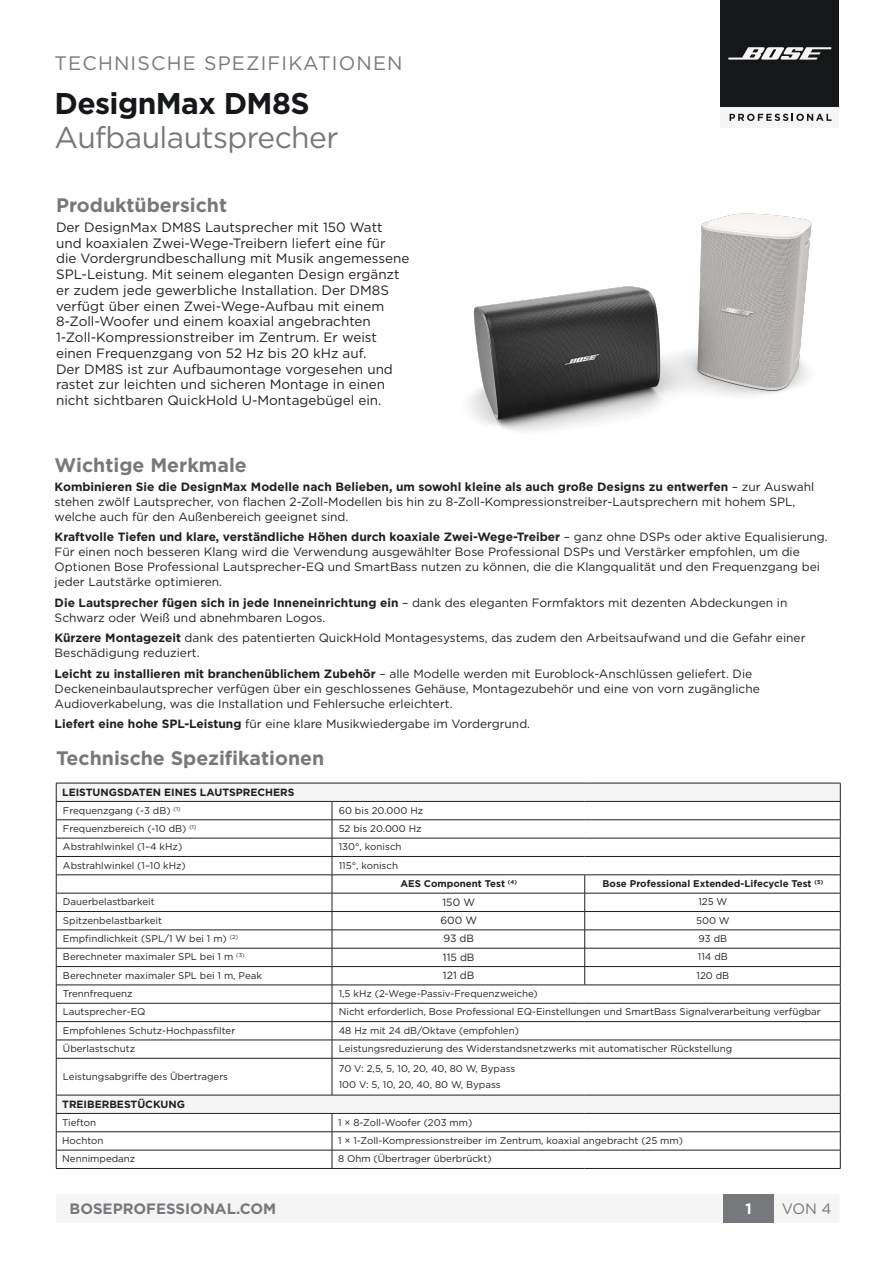
<style>
.page{position:relative;width:893px;height:1263px;background:#fff}
.page>*{position:absolute;margin:0;border:0;box-sizing:border-box;transform-origin:0 0}
.t1{font:30px "Gotham";letter-spacing:-.02em;color:#76787b}
.t2{font:700 30px "Gotham";letter-spacing:-.02em;color:#161718}
.Text_Headers{font:700 19.5px "Gotham";color:#777879}
.t3{font:19.5px "Gotham";letter-spacing:.06em;color:#76787b}
.t4{font:700 15px "Gotham";color:#76787b}
.t5{font:15px "Gotham";color:#76787b}
.t6{font:700 15px "Gotham";color:#fff}
.Body{font:13.5px/15.8px "Gotham";color:#231f20}
.Text_Plain_Bulleted{font:12px/15px "Gotham";color:#231f20}
.Text_Table_Heading{font:700 10.5px "Gotham";color:#231f20}
.Text_Plain_Table_Cel{font:10.5px "Gotham";color:#231f20}
.Text_Plain_Table_Cel-2{font:9.75px "Gotham";color:#231f20}
.Text_Table_Heading-2{font:9.75px "Gotham";color:#231f20}
.Text_Plain_Table_Cel-3{font:700 9.75px "Gotham";color:#231f20}
.s1{font-weight:700}
</style>
<div class="page">
<svg style="left:57px;top:1059px;width:783px;height:54px"></svg>
<hr style="left:840px;top:1058px;width:1px;height:37px;background:#231f20">
<svg style="left:840px;top:1095px;width:1px;height:73px"></svg>
<svg style="left:56px;top:783px;width:785px;height:275px"></svg>
<hr style="left:585px;top:1040px;width:255px;height:1px;background:#231f20">
<hr style="left:56px;top:1058px;width:276px;height:1px;background:#231f20">
<hr style="left:56px;top:1058px;width:1px;height:37px;background:#231f20">
<hr style="left:332px;top:1058px;width:253px;height:1px;background:#231f20">
<hr style="left:332px;top:1058px;width:1px;height:37px;background:#231f20">
<hr style="left:585px;top:1058px;width:255px;height:1px;background:#231f20">
<hr style="left:56px;top:1095px;width:276px;height:1px;background:#231f20">
<hr style="left:332px;top:1095px;width:253px;height:1px;background:#231f20">
<hr style="left:585px;top:1095px;width:255px;height:1px;background:#231f20">
<hr style="left:56px;top:1113px;width:276px;height:1px;background:#231f20">
<hr style="left:332px;top:1113px;width:253px;height:1px;background:#231f20">
<hr style="left:585px;top:1113px;width:255px;height:1px;background:#231f20">
<hr style="left:56px;top:1131px;width:276px;height:1px;background:#231f20">
<hr style="left:332px;top:1131px;width:253px;height:1px;background:#231f20">
<hr style="left:585px;top:1131px;width:255px;height:1px;background:#231f20">
<hr style="left:56px;top:1150px;width:276px;height:1px;background:#231f20">
<svg style="left:56px;top:1095px;width:1px;height:73px"></svg>
<hr style="left:332px;top:1150px;width:253px;height:1px;background:#231f20">
<svg style="left:332px;top:1113px;width:1px;height:55px"></svg>
<hr style="left:585px;top:1150px;width:255px;height:1px;background:#231f20">
<hr style="left:56px;top:1168px;width:276px;height:1px;background:#231f20">
<hr style="left:332px;top:1168px;width:253px;height:1px;background:#231f20">
<hr style="left:585px;top:1168px;width:255px;height:1px;background:#231f20">
<img style="left:469px;top:213px;width:343px;height:218px">
<div style="left:56px;top:1194px;width:783px;height:29px;background:#f4f5f4"></div>
<div style="left:724px;top:1194px;width:50px;height:29px;background:#76787b"></div>
<div style="left:721px;top:0;width:118px;height:128px;background:#161718"></div>
<div style="left:721px;top:108px;width:118px;height:20px;background:#f4f5f4"></div>
<svg style="left:729px;top:114px;width:103px;height:7px"></svg>
<svg style="left:728px;top:47px;width:103px;height:13px"></svg>
<p class="t3" style="left:55px;top:50px;width:350px">TECHNISCHE SPEZIFIKATIONEN</p>
<p class="t2" style="left:55px;top:83px;width:257px">DesignMax DM8S</p>
<p class="t1" style="left:55px;top:118px;width:285px">Aufbaulautsprecher</p>
<p class="Text_Headers" style="left:56px;top:192px;width:173px">Produktübersicht</p>
<p class="Body" style="left:56px;top:219px;width:355px">Der DesignMax DM8S Lautsprecher mit 150 Watt und koaxialen Zwei-Wege-Treibern liefert eine für<br>die Vordergrundbeschallung mit Musik angemessene SPL-Leistung. Mit seinem eleganten Design ergänzt er zudem jede gewerbliche Installation. Der DM8S verfügt über einen Zwei-Wege-Aufbau mit einem 8-Zoll-Woofer und einem koaxial angebrachten 1-Zoll-Kompressionstreiber im Zentrum. Er weist einen Frequenzgang von 52 Hz bis 20 kHz auf.<br>Der DM8S ist zur Aufbaumontage vorgesehen und rastet zur leichten und sicheren Montage in einen nicht sichtbaren QuickHold U-Montagebügel ein.</p>
<p class="Text_Headers" style="left:55px;top:452px;width:194px">Wichtige Merkmale</p>
<p class="Text_Plain_Bulleted" style="left:55px;top:479px;width:761px"><span class="s1">Kombinieren Sie die DesignMax Modelle nach Belieben, um sowohl kleine als auch große Designs zu entwerfen</span> – zur Auswahl stehen zwölf Lautsprecher, von flachen 2-Zoll-Modellen bis hin zu 8-Zoll-Kompressionstreiber-Lautsprechern mit hohem SPL, welche auch für den Außenbereich geeignet sind.</p>
<p class="Text_Plain_Bulleted" style="left:55px;top:529px;width:775px"><span class="s1">Kraftvolle Tiefen und klare, verständliche Höhen durch koaxiale Zwei-Wege-Treiber</span> – ganz ohne DSPs oder aktive Equalisierung.<br>Für einen noch besseren Klang wird die Verwendung ausgewählter Bose Professional DSPs und Verstärker empfohlen, um die Optionen Bose Professional Lautsprecher-EQ und SmartBass nutzen zu können, die die Klangqualität und den Frequenzgang bei jeder Lautstärke optimieren.</p>
<p class="Text_Plain_Bulleted" style="left:55px;top:595px;width:734px"><span class="s1">Die Lautsprecher fügen sich in jede Inneneinrichtung ein</span> – dank des eleganten Formfaktors mit dezenten Abdeckungen in<br>Schwarz oder Weiß und abnehmbaren Logos.</p>
<p class="Text_Plain_Bulleted" style="left:55px;top:630px;width:752px"><span class="s1">Kürzere Montagezeit</span> dank des patentierten QuickHold Montagesystems, das zudem den Arbeitsaufwand und die Gefahr einer<br>Beschädigung reduziert.</p>
<p class="Text_Plain_Bulleted" style="left:55px;top:666px;width:707px"><span class="s1">Leicht zu installieren mit branchenüblichem Zubehör</span> – alle Modelle werden mit Euroblock-Anschlüssen geliefert. Die<br>Deckeneinbaulautsprecher verfügen über ein geschlossenes Gehäuse, Montagezubehör und eine von vorn zugängliche<br>Audioverkabelung, was die Installation und Fehlersuche erleichtert.</p>
<p class="Text_Plain_Bulleted" style="left:55px;top:716px;width:477px"><span class="s1">Liefert eine hohe SPL-Leistung</span> für eine klare Musikwiedergabe im Vordergrund.</p>
<p class="Text_Headers" style="left:56px;top:745px;width:270px">Technische Spezifikationen</p>
<p class="Text_Table_Heading" style="left:62px;top:785px;width:234px">LEISTUNGSDATEN EINES LAUTSPRECHERS</p>
<p class="Text_Plain_Table_Cel-2" style="left:63px;top:804px;width:119px">Frequenzgang (-3 dB) <sup>(1)</sup></p>
<p class="Text_Plain_Table_Cel-2" style="left:339px;top:804px;width:86px">60 bis 20.000 Hz</p>
<p class="Text_Table_Heading-2" style="left:63px;top:822px;width:135px">Frequenzbereich (-10 dB) <sup>(1)</sup></p>
<p class="Text_Plain_Table_Cel-2" style="left:339px;top:822px;width:84px">52 bis 20.000 Hz</p>
<p class="Text_Table_Heading-2" style="left:63px;top:841px;width:121px">Abstrahlwinkel (1–4 kHz)</p>
<p class="Text_Plain_Table_Cel-2" style="left:339px;top:841px;width:64px">130°, konisch</p>
<p class="Text_Table_Heading-2" style="left:63px;top:859px;width:124px">Abstrahlwinkel (1–10 kHz)</p>
<p class="Text_Plain_Table_Cel-2" style="left:339px;top:859px;width:61px">115°, konisch</p>
<p class="Text_Plain_Table_Cel-3" style="left:401px;top:877px;width:118px">AES Component Test <sup>(4)</sup></p>
<p class="Text_Plain_Table_Cel-3" style="left:602px;top:877px;width:222px">Bose Professional Extended-Lifecycle Test <sup>(5)</sup></p>
<p class="Text_Table_Heading-2" style="left:63px;top:896px;width:93px">Dauerbelastbarkeit</p>
<p class="Text_Plain_Table_Cel" style="left:442px;top:895px;width:34px">150 W</p>
<p class="Text_Plain_Table_Cel-2" style="left:698px;top:896px;width:31px">125 W</p>
<p class="Text_Table_Heading-2" style="left:63px;top:914px;width:101px">Spitzenbelastbarkeit</p>
<p class="Text_Plain_Table_Cel" style="left:440px;top:913px;width:38px">600 W</p>
<p class="Text_Plain_Table_Cel-2" style="left:696px;top:914px;width:35px">500 W</p>
<p class="Text_Table_Heading-2" style="left:63px;top:932px;width:177px">Empfindlichkeit (SPL/1 W bei 1 m) <sup>(2)</sup></p>
<p class="Text_Plain_Table_Cel" style="left:443px;top:932px;width:32px">93 dB</p>
<p class="Text_Plain_Table_Cel-2" style="left:699px;top:932px;width:30px">93 dB</p>
<p class="Text_Table_Heading-2" style="left:63px;top:951px;width:183px">Berechneter maximaler SPL bei 1 m <sup>(3)</sup></p>
<p class="Text_Plain_Table_Cel" style="left:443px;top:950px;width:33px">115 dB</p>
<p class="Text_Plain_Table_Cel-2" style="left:698px;top:951px;width:31px">114 dB</p>
<p class="Text_Table_Heading-2" style="left:63px;top:969px;width:201px">Berechneter maximaler SPL bei 1 m, Peak</p>
<p class="Text_Plain_Table_Cel" style="left:443px;top:968px;width:33px">121 dB</p>
<p class="Text_Plain_Table_Cel-2" style="left:696px;top:969px;width:34px">120 dB</p>
<p class="Text_Table_Heading-2" style="left:63px;top:987px;width:71px">Trennfrequenz</p>
<p class="Text_Plain_Table_Cel-2" style="left:339px;top:987px;width:201px">1,5 kHz (2-Wege-Passiv-Frequenzweiche)</p>
<p class="Text_Table_Heading-2" style="left:63px;top:1006px;width:84px">Lautsprecher-EQ</p>
<p class="Text_Plain_Table_Cel-2" style="left:339px;top:1006px;width:484px">Nicht erforderlich, Bose Professional EQ-Einstellungen und SmartBass Signalverarbeitung verfügbar</p>
<p class="Text_Table_Heading-2" style="left:63px;top:1024px;width:174px">Empfohlenes Schutz-Hochpassfilter</p>
<p class="Text_Plain_Table_Cel-2" style="left:339px;top:1024px;width:182px">48 Hz mit 24 dB/Oktave (empfohlen)</p>
<p class="Text_Table_Heading-2" style="left:63px;top:1042px;width:74px">Überlastschutz</p>
<p class="Text_Plain_Table_Cel-2" style="left:339px;top:1042px;width:395px">Leistungsreduzierung des Widerstandsnetzwerks mit automatischer Rückstellung</p>
<p class="Text_Table_Heading-2" style="left:63px;top:1070px;width:167px">Leistungsabgriffe des Übertragers</p>
<p class="Text_Plain_Table_Cel-2" style="left:339px;top:1062px;width:178px">70 V: 2,5, 5, 10, 20, 40, 80 W, Bypass</p>
<p class="Text_Plain_Table_Cel-2" style="left:339px;top:1078px;width:163px">100 V: 5, 10, 20, 40, 80 W, Bypass</p>
<p class="Text_Table_Heading" style="left:62px;top:1097px;width:124px">TREIBERBESTÜCKUNG</p>
<p class="Text_Plain_Table_Cel-2" style="left:62px;top:1116px;width:35px">Tiefton</p>
<p class="Text_Plain_Table_Cel-2" style="left:338px;top:1116px;width:136px">1 × 8-Zoll-Woofer (203 mm)</p>
<p class="Text_Plain_Table_Cel-2" style="left:62px;top:1134px;width:43px">Hochton</p>
<p class="Text_Plain_Table_Cel-2" style="left:338px;top:1134px;width:346px">1 × 1-Zoll-Kompressionstreiber im Zentrum, koaxial angebracht (25 mm)</p>
<p class="Text_Plain_Table_Cel-2" style="left:62px;top:1153px;width:75px">Nennimpedanz</p>
<p class="Text_Plain_Table_Cel-2" style="left:338px;top:1153px;width:155px">8 Ohm (Übertrager überbrückt)</p>
<p class="t4" style="left:70px;top:1199px;width:208px">BOSEPROFESSIONAL.COM</p>
<p class="t6" style="left:745px;top:1199px;width:8px">1</p>
<p class="t5" style="left:782px;top:1199px;width:51px">VON 4</p>
</div>
